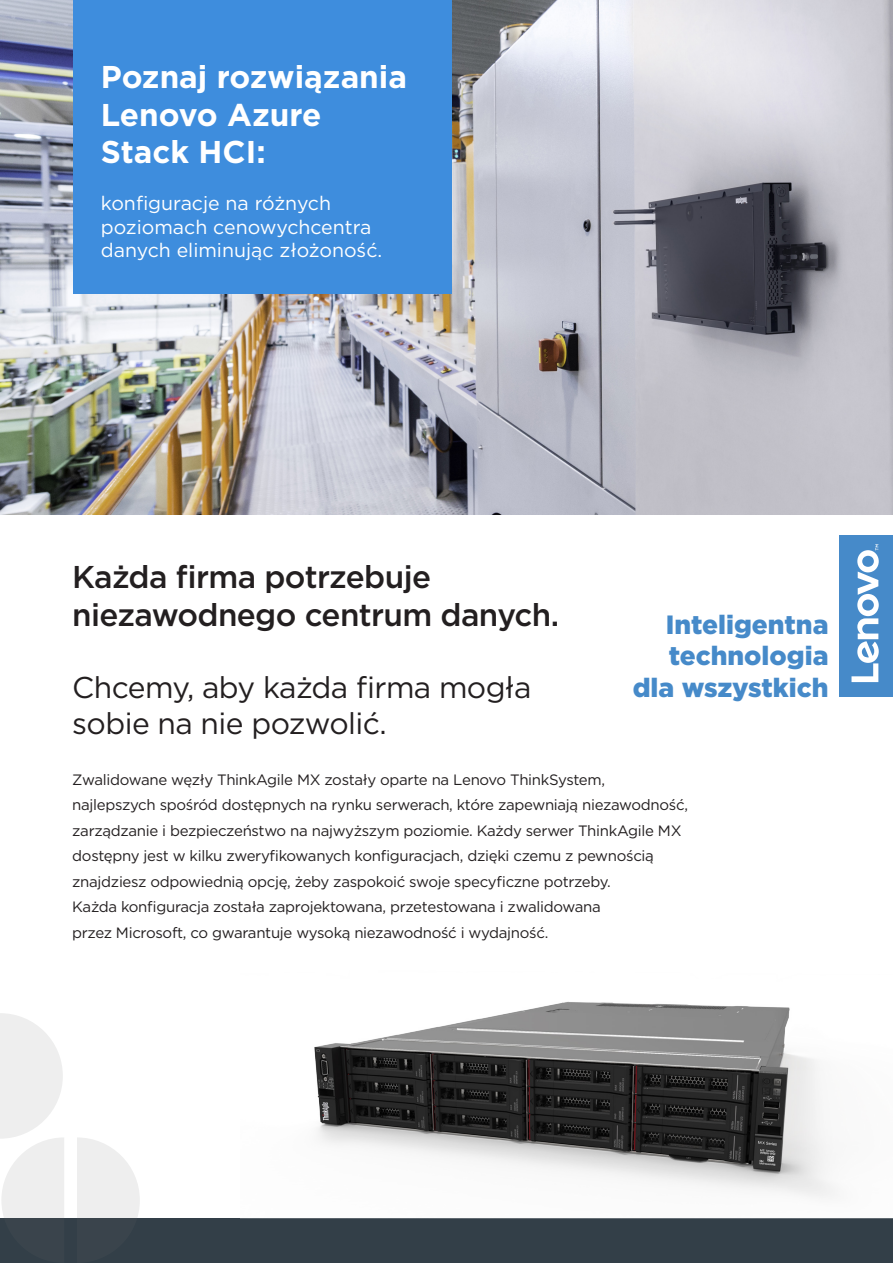
<style>
.page{position:relative;width:893px;height:1263px;background:#fff}
.page>*{position:absolute;margin:0;border:0;box-sizing:border-box;transform-origin:0 0}
.t1{font:500 31.5px/37.8px "Gotham";letter-spacing:-.02em;color:#231f20}
.t2{font:700 31.5px/37.8px "Gotham";color:#fff}
.t3{font:30px/36px "Gotham";letter-spacing:-.02em;color:#231f20}
.t4{font:900 26.4px/31.7px "Gotham";color:#468ac9;text-align:right}
.t5{font:19.5px/23.4px "Gotham";color:#fff}
.t6{font:15px/25.5px "Gotham";letter-spacing:-.02em;color:#231f20}
</style>
<div class="page">
<img style="left:0;top:0;width:893px;height:514px">
<div style="left:0;top:1218px;width:893px;height:45px;background:#333f48"></div>
<svg style="left:77px;top:1138px;width:63px;height:80px"></svg>
<svg style="left:0;top:1013px;width:64px;height:205px"></svg>
<div style="left:73px;top:0;width:379px;height:293px;background:#3e8ddd"></div>
<img style="left:314px;top:1001px;width:521px;height:197px">
<div style="left:839px;top:536px;width:54px;height:161px;background:#468ac9"></div>
<svg style="left:851px;top:544px;width:28px;height:138px"></svg>
<h1 class="t2" style="left:101px;top:58px;width:308px">Poznaj rozwiązania<br>Lenovo Azure<br>Stack HCI:</h1>
<h3 class="t5" style="left:101px;top:191px;width:283px">konfiguracje na różnych poziomach cenowychcentra danych eliminując złożoność.</h3>
<h1 class="t1" style="left:72px;top:557px;width:488px">Każda firma potrzebuje niezawodnego centrum danych.</h1>
<h3 class="t4" style="left:633px;top:608px;width:197px">Inteligentna technologia dla wszystkich</h3>
<h2 class="t3" style="left:72px;top:668px;width:461px">Chcemy, aby każda firma mogła sobie na nie pozwolić.</h2>
<p class="t6" style="left:72px;top:766px;width:617px">Zwalidowane węzły ThinkAgile MX zostały oparte na Lenovo ThinkSystem, najlepszych spośród dostępnych na rynku serwerach, które zapewniają niezawodność, zarządzanie i bezpieczeństwo na najwyższym poziomie. Każdy serwer ThinkAgile MX dostępny jest w kilku zweryfikowanych konfiguracjach, dzięki czemu z pewnością znajdziesz odpowiednią opcję, żeby zaspokoić swoje specyficzne potrzeby.<br>Każda konfiguracja została zaprojektowana, przetestowana i zwalidowana<br>przez Microsoft, co gwarantuje wysoką niezawodność i wydajność.</p>
</div>
